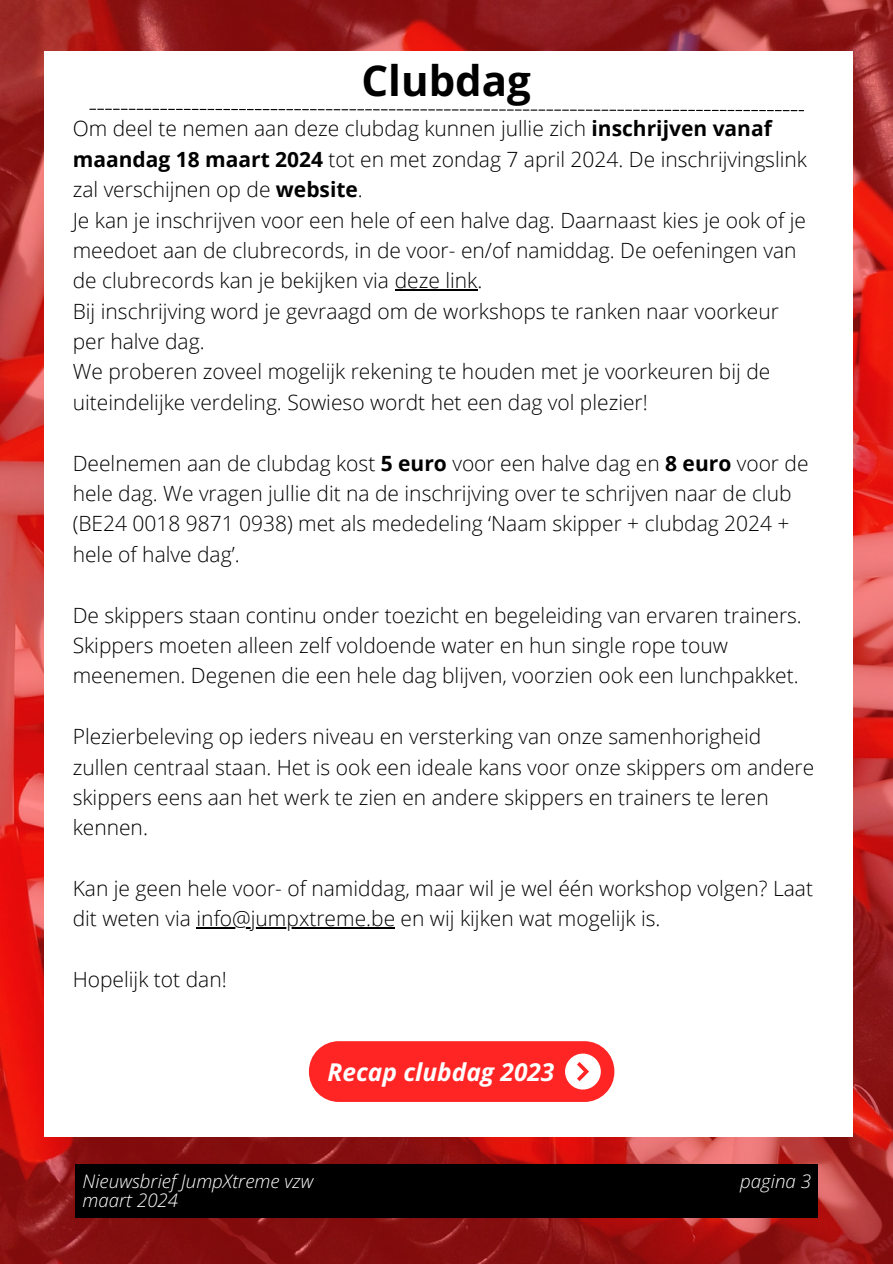
<style>
.page{position:relative;width:893px;height:1264px;background:#fff}
.page>*{position:absolute;margin:0;border:0;box-sizing:border-box;transform-origin:0 0}
.t1{font:700 42px "Open Sans";color:#000}
.t2{font:italic 700 24.45px "Open Sans";color:#fff}
.t3{font:300 21px/30.3px "Open Sans";color:#000}
.t4{font:italic 300 18.6px "Open Sans";color:#fff}
.s1{font-weight:700}
</style>
<div class="page">
<img style="left:0;top:0;width:892px;height:1263px">
<div style="left:44px;top:51px;width:808px;height:1085px;background:#fff"></div>
<hr style="left:395px;top:289px;width:82px;height:1px;background:#000">
<hr style="left:196px;top:927px;width:199px;height:1px;background:#000">
<svg style="left:89px;top:109px;width:715px;height:2px"></svg>
<div style="left:75px;top:1163px;width:743px;height:54px;background:#000"></div>
<div style="left:309px;top:1041px;width:305px;height:60px;background:#ff2525;border-radius:30px"></div>
<div style="left:565px;top:1053px;width:35px;height:36px;background:#fff;border-radius:50%"></div>
<svg style="left:577px;top:1062px;width:12px;height:19px"></svg>
<h3 class="t1" style="left:361px;top:51px;width:171px">Clubdag</h3>
<h1 class="t3" style="left:73px;top:113px;width:735px">Om deel te nemen aan deze clubdag kunnen jullie zich <span class="s1">inschrijven vanaf maandag 18 maart 2024</span> tot en met zondag 7 april 2024. De inschrijvingslink zal verschijnen op de <span class="s1">website</span>.<br>Je kan je inschrijven voor een hele of een halve dag. Daarnaast kies je ook of je meedoet aan de clubrecords, in de voor- en/of namiddag. De oefeningen van de clubrecords kan je bekijken via deze link.<br>Bij inschrijving word je gevraagd om de workshops te ranken naar voorkeur per halve dag.<br>We proberen zoveel mogelijk rekening te houden met je voorkeuren bij de uiteindelijke verdeling. Sowieso wordt het een dag vol plezier!</h1>
<h3 class="t3" style="left:73px;top:447px;width:737px">Deelnemen aan de clubdag kost <span class="s1">5 euro</span> voor een halve dag en <span class="s1">8 euro</span> voor de hele dag. We vragen jullie dit na de inschrijving over te schrijven naar de club (BE24 0018 9871 0938) met als mededeling ‘Naam skipper + clubdag 2024 + hele of halve dag’.</h3>
<h3 class="t3" style="left:73px;top:599px;width:730px">De skippers staan continu onder toezicht en begeleiding van ervaren trainers.<br>Skippers moeten alleen zelf voldoende water en hun single rope touw meenemen. Degenen die een hele dag blijven, voorzien ook een lunchpakket.</h3>
<h3 class="t3" style="left:73px;top:720px;width:743px">Plezierbeleving op ieders niveau en versterking van onze samenhorigheid zullen centraal staan. Het is ook een ideale kans voor onze skippers om andere skippers eens aan het werk te zien en andere skippers en trainers te leren kennen.</h3>
<h3 class="t3" style="left:73px;top:872px;width:741px">Kan je geen hele voor- of namiddag, maar wil je wel één workshop volgen? Laat dit weten via info@jumpxtreme.be en wij kijken wat mogelijk is.</h3>
<h3 class="t3" style="left:73px;top:963px;width:155px">Hopelijk tot dan!</h3>
<p class="t2" style="left:327px;top:1054px;width:228px">Recap clubdag 2023</p>
<p class="t4" style="left:83px;top:1168px;width:232px">Nieuwsbrief JumpXtreme vzw</p>
<h2 class="t4" style="left:83px;top:1187px;width:97px">maart 2024</h2>
<p class="t4" style="left:740px;top:1168px;width:72px">pagina 3</p>
</div>
